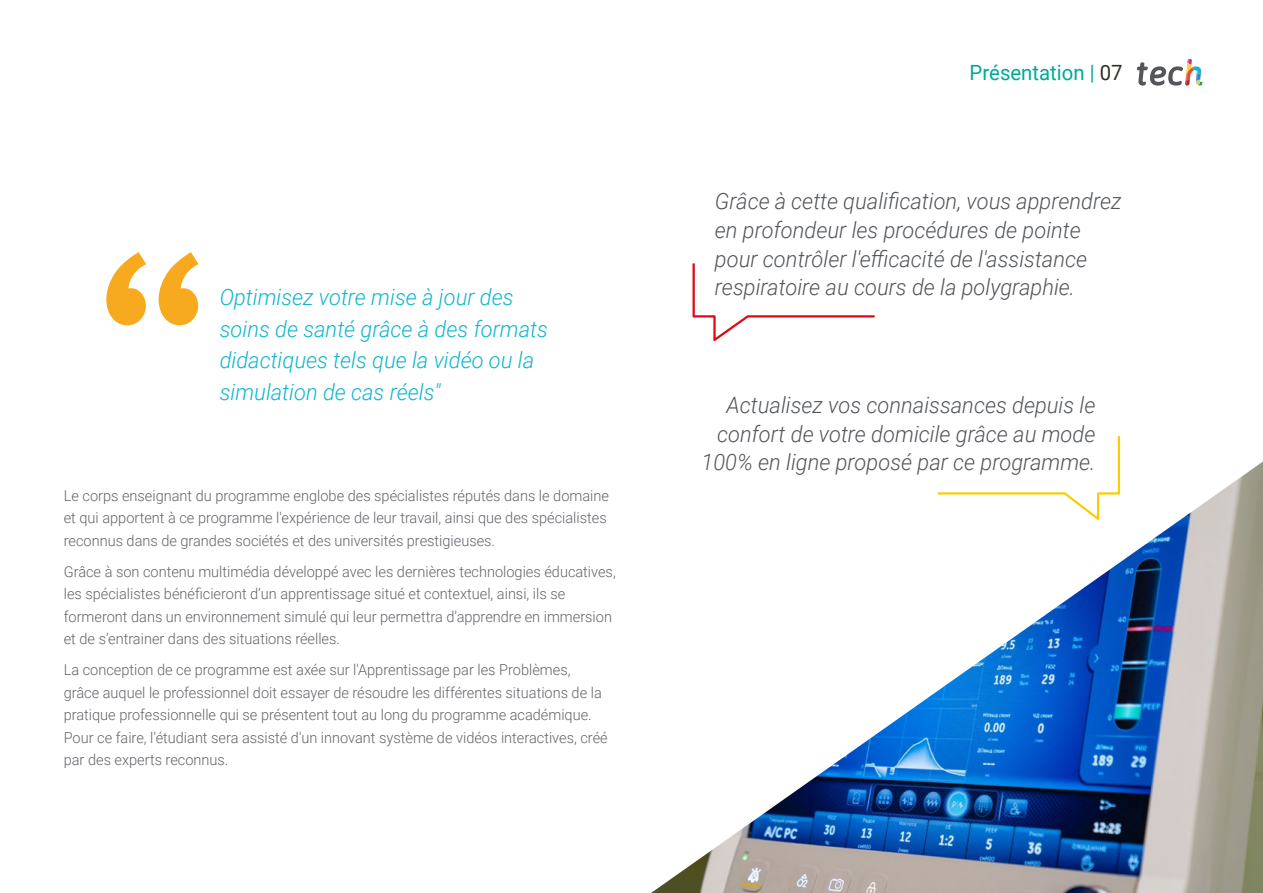
<style>
.page{position:relative;width:1263px;height:893px;background:#fff}
.page>*{position:absolute;margin:0;border:0;box-sizing:border-box;transform-origin:0 0}
.t1{font:italic 300 22.5px/28.5px "Roboto";color:#52555b;text-align:right}
.t2{font:italic 300 22.5px/31.5px "Roboto";color:#0fb6cf}
.t3{font:21px "Roboto";color:#00a996}
.t4{font:300 15px/22.5px "Roboto";color:#61646a}
.s1{color:#312e20}
</style>
<div class="page">
<svg style="left:106px;top:252px;width:92px;height:73px"></svg>
<svg style="left:1117px;top:436px;width:4px;height:25px"></svg>
<img style="left:651px;top:461px;width:612px;height:432px">
<svg style="left:692px;top:263px;width:183px;height:78px"></svg>
<svg style="left:1137px;top:59px;width:65px;height:27px"></svg>
<h1 class="t2" style="left:220px;top:281px;width:330px">Optimisez votre mise à jour des soins de santé grâce à des formats didactiques tels que la vidéo ou la simulation de cas réels"</h1>
<p class="t4" style="left:64px;top:484px;width:547px">Le corps enseignant du programme englobe des spécialistes réputés dans le domaine et qui apportent à ce programme l'expérience de leur travail, ainsi que des spécialistes reconnus dans de grandes sociétés et des universités prestigieuses.</p>
<p class="t4" style="left:64px;top:560px;width:553px">Grâce à son contenu multimédia développé avec les dernières technologies éducatives, les spécialistes bénéficieront d’un apprentissage situé et contextuel, ainsi, ils se formeront dans un environnement simulé qui leur permettra d’apprendre en immersion et de s’entrainer dans des situations réelles.</p>
<p class="t4" style="left:64px;top:658px;width:545px">La conception de ce programme est axée sur l'Apprentissage par les Problèmes, grâce auquel le professionnel doit essayer de résoudre les différentes situations de la pratique professionnelle qui se présentent tout au long du programme académique.<br>Pour ce faire, l’étudiant sera assisté d'un innovant système de vidéos interactives, créé par des experts reconnus.</p>
<h2 class="t3" style="left:970px;top:57px;width:155px">Présentation | <span class="s1">07</span></h2>
<h1 class="t1" style="left:715px;top:186px;width:408px;text-align:left">Grâce à cette qualification, vous apprendrez en profondeur les procédures de pointe pour contrôler l'efficacité de l'assistance respiratoire au cours de la polygraphie.</h1>
<h1 class="t1" style="left:702px;top:390px;width:395px">Actualisez vos connaissances depuis le confort de votre domicile grâce au mode<br>100% en ligne proposé par ce programme.</h1>
</div>
